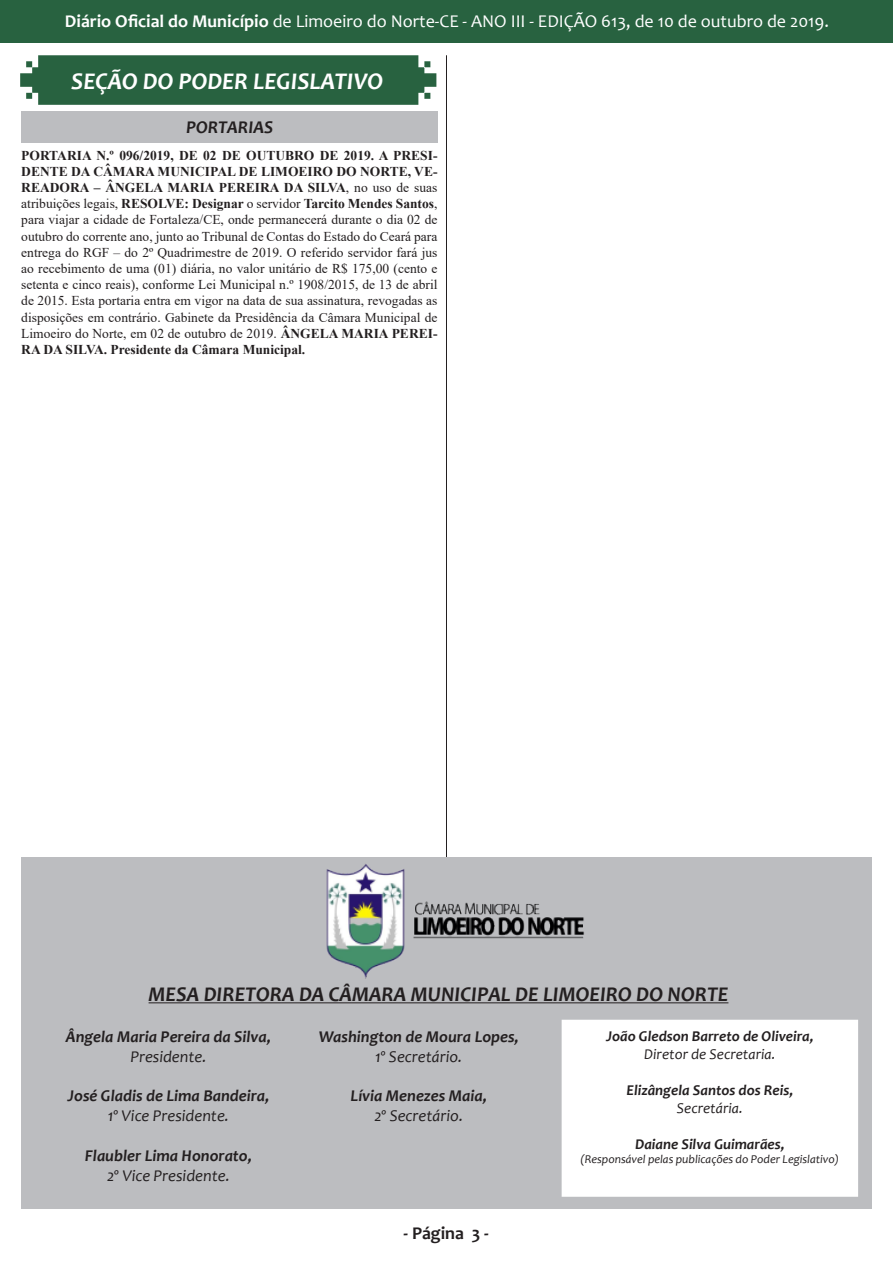
<style>
.page{position:relative;width:893px;height:1263px;background:#fff}
.page>*{position:absolute;margin:0;border:0;box-sizing:border-box;transform-origin:0 0}
.t1{font:italic 700 24px "Candara";color:#fff}
.t2{font:italic 700 21px "Candara";color:#231f20}
.t3{font:18px "Candara";color:#fff}
.t4{font:700 18px "Candara";color:#231f20}
.t5{font:italic 700 18px "Candara";color:#231f20}
.t6{font:italic 700 16.5px "Candara";color:#231f20}
.t7{font:italic 16.5px "Candara";color:#231f20}
.t8{font:italic 700 15px "Candara";color:#231f20}
.t9{font:italic 15px "Candara";color:#231f20}
.t10{font:13.5px/16.2px "Times New Roman";color:#231f20;text-align:justify}
.t11{font:italic 12px "Candara";color:#231f20}
.s1{font-weight:700}
</style>
<div class="page">
<div style="left:0;top:0;width:892px;height:42px;background:#286240"></div>
<hr style="left:446px;top:55px;width:1px;height:1153px;background:#231f20">
<hr style="left:21px;top:1208px;width:851px;height:1px;background:#231f20">
<svg style="left:20px;top:55px;width:416px;height:50px;background:#346a4a"></svg>
<div style="left:21px;top:856px;width:851px;height:352px;background:#bcbdc0"></div>
<hr style="left:149px;top:1002px;width:579px;height:1px;background:#231f20">
<div style="left:562px;top:1020px;width:296px;height:177px;background:#fff;border:2px solid #fff"></div>
<img style="left:326px;top:864px;width:258px;height:115px">
<div style="left:22px;top:111px;width:416px;height:31px;background:#bcbdc0"></div>
<h3 class="t3" style="left:65px;top:10px;width:765px"><span class="s1">Diário Oficial do Município</span> de Limoeiro do Norte-CE - ANO III - EDIÇÃO 613, de 10 de outubro de 2019.</h3>
<p class="t1" style="left:71px;top:66px;width:313px">SEÇÃO DO PODER LEGISLATIVO</p>
<p class="t5" style="left:186px;top:116px;width:89px">PORTARIAS</p>
<p class="t10" style="left:21px;top:147px;width:418px"><span class="s1">PORTARIA N.º 096/2019, DE 02 DE OUTUBRO DE 2019. A PRESI-DENTE DA CÂMARA MUNICIPAL DE LIMOEIRO DO NORTE, VE-READORA – ÂNGELA MARIA PEREIRA DA SILVA</span>, no uso de suas atribuições legais, <span class="s1">RESOLVE: Designar</span> o servidor <span class="s1">Tarcito Mendes Santos</span>, para viajar a cidade de Fortaleza/CE, onde permanecerá durante o dia 02 de outubro do corrente ano, junto ao Tribunal de Contas do Estado do Ceará para entrega do RGF – do 2º Quadrimestre de 2019. O referido servidor fará jus ao recebimento de uma (01) diária, no valor unitário de R$ 175,00 (cento e setenta e cinco reais), conforme Lei Municipal n.º 1908/2015, de 13 de abril de 2015. Esta portaria entra em vigor na data de sua assinatura, revogadas as disposições em contrário. Gabinete da Presidência da Câmara Municipal de Limoeiro do Norte, em 02 de outubro de 2019. <span class="s1">ÂNGELA MARIA PEREI-RA DA SILVA. Presidente da Câmara Municipal.</span></p>
<p class="t2" style="left:149px;top:981px;width:581px">MESA DIRETORA DA CÂMARA MUNICIPAL DE LIMOEIRO DO NORTE</p>
<p class="t8" style="left:606px;top:1026px;width:209px">João Gledson Barreto de Oliveira,</p>
<p class="t9" style="left:644px;top:1044px;width:133px">Diretor de Secretaria.</p>
<p class="t8" style="left:626px;top:1080px;width:168px">Elizângela Santos dos Reis,</p>
<p class="t9" style="left:677px;top:1098px;width:67px">Secretária.</p>
<p class="t8" style="left:635px;top:1134px;width:151px">Daiane Silva Guimarães,</p>
<p class="t11" style="left:581px;top:1152px;width:260px">(Responsável pelas publicações do Poder Legislativo)</p>
<p class="t6" style="left:66px;top:1026px;width:207px">Ângela Maria Pereira da Silva,</p>
<p class="t7" style="left:130px;top:1046px;width:78px">Presidente.</p>
<p class="t6" style="left:68px;top:1086px;width:203px">José Gladis de Lima Bandeira,</p>
<p class="t7" style="left:108px;top:1105px;width:123px">1º Vice Presidente.</p>
<p class="t6" style="left:85px;top:1145px;width:169px">Flaubler Lima Honorato,</p>
<p class="t7" style="left:107px;top:1165px;width:124px">2º Vice Presidente.</p>
<p class="t6" style="left:319px;top:1026px;width:202px">Washington de Moura Lopes,</p>
<p class="t7" style="left:375px;top:1046px;width:89px">1º Secretário.</p>
<p class="t6" style="left:351px;top:1086px;width:138px">Lívia Menezes Maia,</p>
<p class="t7" style="left:374px;top:1105px;width:90px">2º Secretário.</p>
<p class="t4" style="left:404px;top:1222px;width:87px">- Página 3 -</p>
</div>
